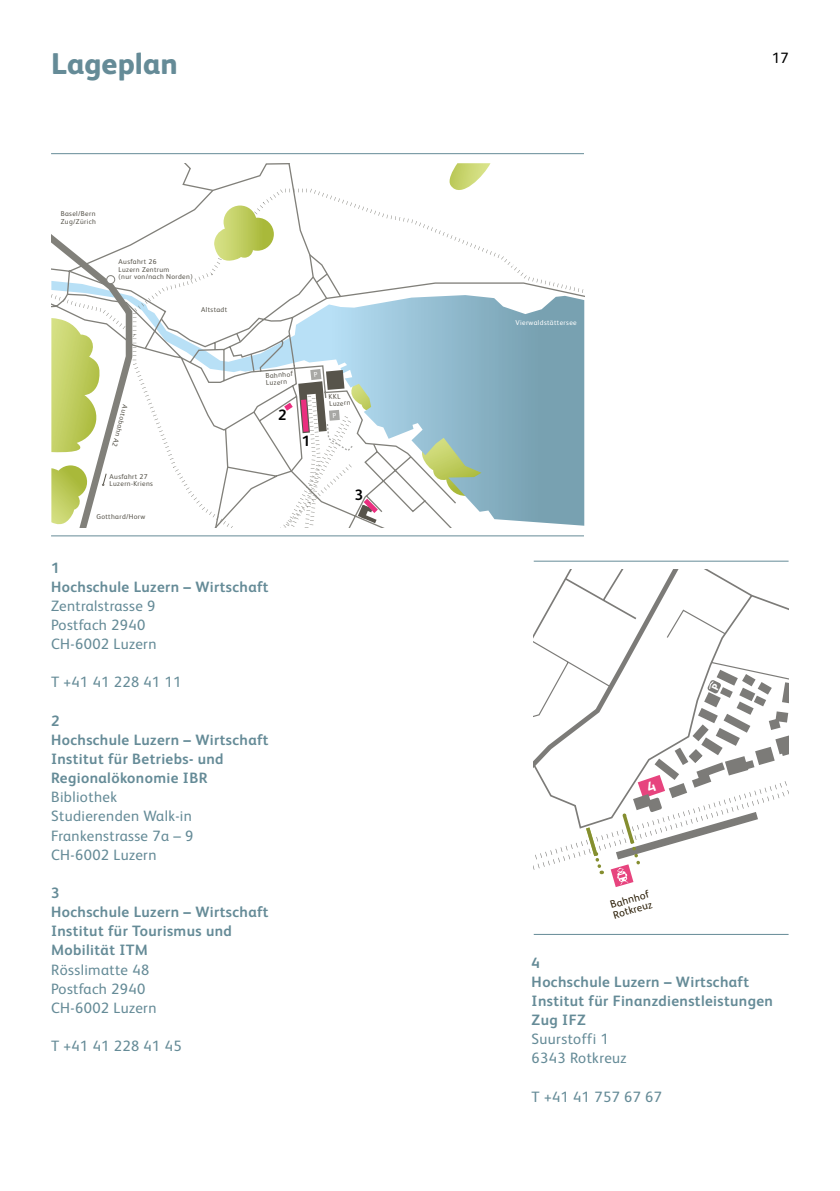
<style>
.page{position:relative;width:840px;height:1191px;background:#fff}
.page>*{position:absolute;margin:0;border:0;box-sizing:border-box;transform-origin:0 0}
.t1{font:800 30px "FS Albert";color:#658b97}
.t2{font:700 15px/19.2px "FS Albert";letter-spacing:.025em;color:#658b97}
.t3{font:15px/19.2px "FS Albert";letter-spacing:.025em;color:#658b97}
.t4{font:700 15px "FS Albert";color:#000}
.t5{font:15px "FS Albert";color:#000}
.t6{font:10.6px/10.8px "FS Albert";color:#261900}
.t7{font:7px/7.6px "FS Albert";letter-spacing:.05em;color:#57544b}
.t8{font:7px "FS Albert";letter-spacing:.05em;color:#fff}
</style>
<div class="page">
<svg style="left:51px;top:163px;width:533px;height:364px"></svg>
<hr style="left:51px;top:153px;width:532px;height:1px;background:#658b97">
<hr style="left:51px;top:535px;width:532px;height:1px;background:#658b97">
<hr style="left:533px;top:561px;width:255px;height:1px;background:#658b97">
<hr style="left:533px;top:934px;width:255px;height:1px;background:#658b97">
<svg style="left:263px;top:369px;width:138px;height:158px"></svg>
<svg style="left:533px;top:569px;width:255px;height:318px"></svg>
<h1 class="t1" style="left:51px;top:42px;width:128px">Lageplan</h1>
<p class="t7" style="left:61px;top:209px;width:37px;line-height:8.4px">Basel/Bern<br>Zug/Zürich</p>
<p class="t7" style="left:118px;top:258px;width:76px">Ausfahrt 26<br>Luzern Zentrum<br>(nur von/nach Norden)</p>
<p class="t7" style="left:201px;top:306px;width:27px">Altstadt</p>
<p class="t7" style="left:129px;top:406px;width:44px;rotate:105deg">Autobahn A2</p>
<p class="t7" style="left:109px;top:472px;width:45px">Ausfahrt 27<br>Luzern-Kriens</p>
<p class="t7" style="left:96px;top:512px;width:51px">Gotthard/Horw</p>
<p class="t7" style="left:265px;top:372px;width:29px;line-height:7px;rotate:-4deg">Bahnhof<br>Luzern</p>
<p class="t4" style="left:278px;top:405px;width:10px">2</p>
<p class="t4" style="left:302px;top:430px;width:10px">1</p>
<p class="t2" style="left:51px;top:557px;width:219px">1<br>Hochschule Luzern – Wirtschaft</p>
<p class="t3" style="left:51px;top:595px;width:107px">Zentralstrasse 9<br>Postfach 2940<br>CH-6002 Luzern</p>
<p class="t3" style="left:51px;top:672px;width:132px">T +41 41 228 41 11</p>
<p class="t2" style="left:51px;top:710px;width:219px">2<br>Hochschule Luzern – Wirtschaft<br>Institut für Betriebs- und<br>Regionalökonomie IBR</p>
<p class="t3" style="left:51px;top:787px;width:144px">Bibliothek<br>Studierenden Walk-in<br>Frankenstrasse 7a – 9<br>CH-6002 Luzern</p>
<p class="t2" style="left:51px;top:882px;width:219px">3<br>Hochschule Luzern – Wirtschaft<br>Institut für Tourismus und<br>Mobilität ITM</p>
<p class="t3" style="left:51px;top:959px;width:107px">Rösslimatte 48<br>Postfach 2940<br>CH-6002 Luzern</p>
<p class="t3" style="left:51px;top:1035px;width:132px">T +41 41 228 41 45</p>
<p class="t7" style="left:328px;top:393px;width:23px;line-height:7px;rotate:-4deg">KKL<br>Luzern</p>
<p class="t4" style="left:354px;top:484px;width:10px">3</p>
<p class="t8" style="left:515px;top:317px;width:63px">Vierwaldstättersee</p>
<p class="t5" style="left:771px;top:47px;width:18px">17</p>
<p class="t6" style="left:608px;top:899px;width:41px;rotate:-16deg">Bahnhof<br>Rotkreuz</p>
<p class="t2" style="left:531px;top:952px;width:243px">4<br>Hochschule Luzern – Wirtschaft<br>Institut für Finanzdienstleistungen<br>Zug IFZ</p>
<p class="t3" style="left:531px;top:1028px;width:96px">Suurstoffi 1<br>6343 Rotkreuz</p>
<p class="t3" style="left:531px;top:1086px;width:132px">T +41 41 757 67 67</p>
</div>
